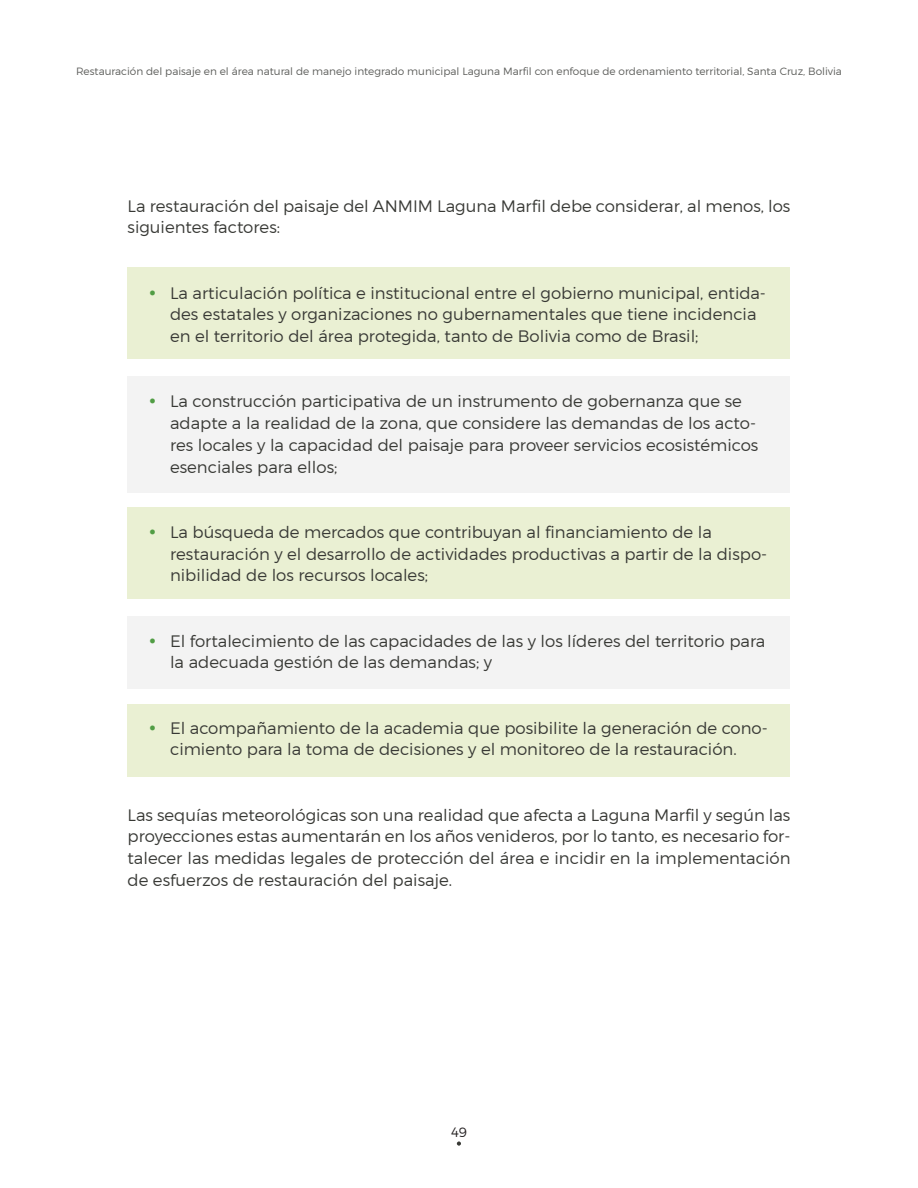
<style>
.page{position:relative;width:918px;height:1188px;background:#fff}
.page>*{position:absolute;margin:0;border:0;box-sizing:border-box;transform-origin:0 0}
.Texto{font:300 16.5px/21.8px "Montserrat";color:#383935}
.t1{font:300 13.5px "Montserrat";color:#231f20}
.t2{font:300 10.5px "Montserrat";color:#5b5c59}
</style>
<div class="page">
<svg style="left:457px;top:1141px;width:4px;height:5px"></svg>
<div style="left:128px;top:267px;width:662px;height:92px;background:#eaf0d3"></div>
<div style="left:128px;top:508px;width:662px;height:91px;background:#eaf0d3"></div>
<div style="left:128px;top:376px;width:662px;height:117px;background:#f3f3f3"></div>
<div style="left:128px;top:617px;width:662px;height:72px;background:#f3f3f3"></div>
<div style="left:128px;top:705px;width:662px;height:72px;background:#eaf0d3"></div>
<p class="t2" style="left:76px;top:65px;width:767px">Restauración del paisaje en el área natural de manejo integrado municipal Laguna Marfil con enfoque de ordenamiento territorial, Santa Cruz, Bolivia</p>
<p class="Texto" style="left:128px;top:195px;width:664px">La restauración del paisaje del ANMIM Laguna Marfil debe considerar, al menos, los siguientes factores:</p>
<p class="Texto" style="left:170px;top:282px;width:597px">La articulación política e institucional entre el gobierno municipal, entida&shy;des estatales y organizaciones no gubernamentales que tiene incidencia en el territorio del área protegida, tanto de Bolivia como de Brasil;</p>
<p class="Texto" style="left:170px;top:390px;width:590px">La construcción participativa de un instrumento de gobernanza que se adapte a la realidad de la zona, que considere las demandas de los acto&shy;res locales y la capacidad del paisaje para proveer servicios ecosistémicos esenciales para ellos;</p>
<p class="Texto" style="left:170px;top:521px;width:599px">La búsqueda de mercados que contribuyan al financiamiento de la restauración y el desarrollo de actividades productivas a partir de la dispo&shy;nibilidad de los recursos locales;</p>
<p class="Texto" style="left:170px;top:630px;width:597px">El fortalecimiento de las capacidades de las y los líderes del territorio para la adecuada gestión de las demandas; y</p>
<p class="Texto" style="left:170px;top:717px;width:599px">El acompañamiento de la academia que posibilite la generación de cono&shy;cimiento para la toma de decisiones y el monitoreo de la restauración.</p>
<p class="Texto" style="left:128px;top:804px;width:664px;text-align:justify">Las sequías meteorológicas son una realidad que afecta a Laguna Marfil y según las proyecciones estas aumentarán en los años venideros, por lo tanto, es necesario for&shy;talecer las medidas legales de protección del área e incidir en la implementación de esfuerzos de restauración del paisaje.</p>
<p class="t1" style="left:451px;top:1124px;width:17px">49</p>
</div>
